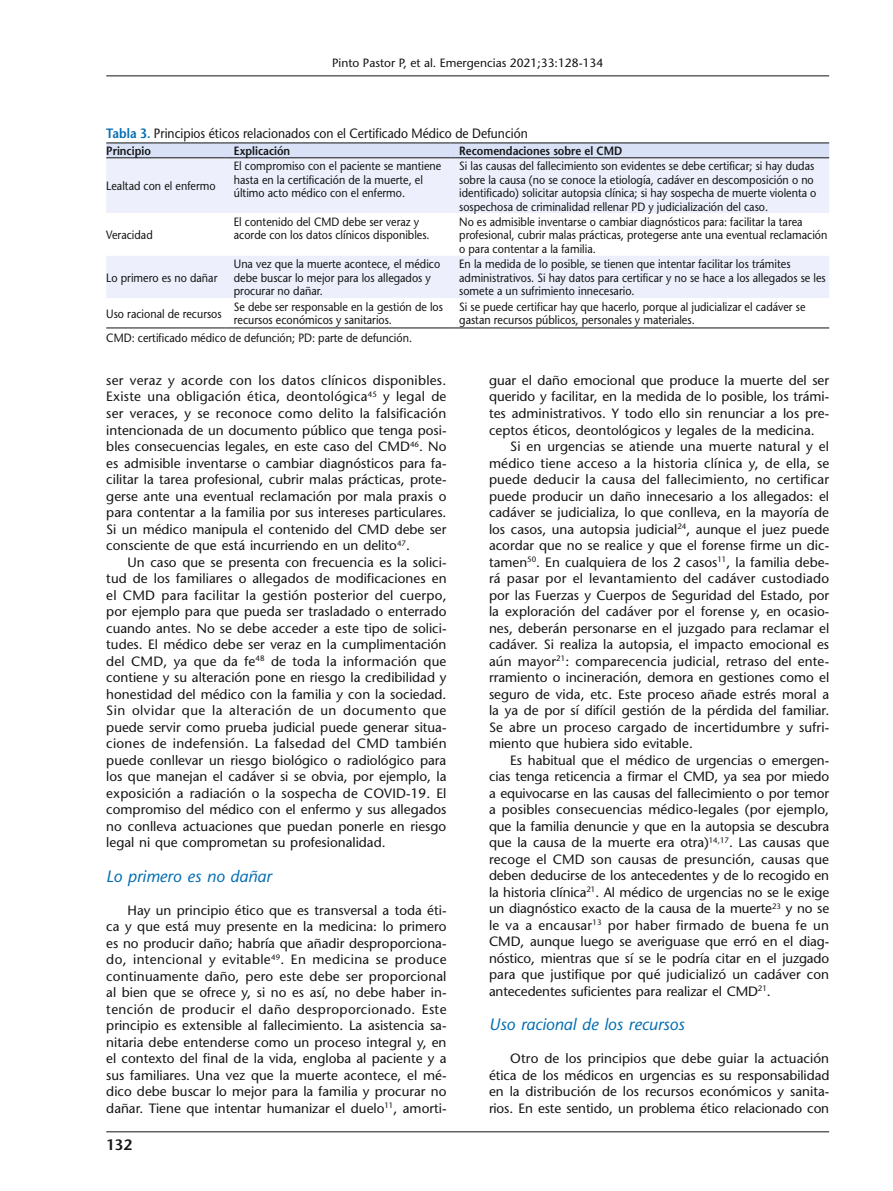
<style>
.page{position:relative;width:893px;height:1191px;background:#fff}
.page>*{position:absolute;margin:0;border:0;box-sizing:border-box;transform-origin:0 0}
._02_Ladillo_con_1_y{font:italic 16.5px "Stone Sans";color:#006cb2}
.t1{font:600 15px "Stone Sans";color:#131413}
._04_Titulo_tabla{font:13.5px/16.5px "Stone Sans";color:#131413;text-align:justify}
._04_Titulo_tabla-2{font:13.5px "Stone Sans";color:#131413;scale:.9 1}
._06_Texto_tabla{font:12px/13.5px "Stone Sans";color:#131413;scale:.9 1}
._07_Nota_tabla{font:12px "Stone Sans";color:#131413;scale:.9 1}
._05_Cabeza_Tabla{font:600 12px "Stone Sans";color:#131413;scale:.9 1}
._06_Texto_tabla-2{font:12px "Stone Sans";color:#131413}
.s1{font-weight:600;color:#006cb2}
</style>
<div class="page">
<hr style="left:106px;top:1131px;width:723px;height:1px;background:#131413">
<hr style="left:106px;top:75px;width:723px;height:1px;background:#131413">
<svg style="left:106px;top:143px;width:723px;height:14px;background:#d3daf0"></svg>
<div style="left:106px;top:158px;width:723px;height:55px;background:#edf0fc"></div>
<div style="left:106px;top:256px;width:723px;height:42px;background:#edf0fc"></div>
<hr style="left:106px;top:142px;width:119px;height:1px;background:#131413">
<hr style="left:225px;top:142px;width:226px;height:1px;background:#131413">
<hr style="left:451px;top:142px;width:378px;height:1px;background:#131413">
<hr style="left:225px;top:157px;width:226px;height:1px;background:#131413">
<hr style="left:451px;top:157px;width:378px;height:1px;background:#131413">
<hr style="left:106px;top:327px;width:119px;height:1px;background:#131413">
<hr style="left:225px;top:327px;width:226px;height:1px;background:#131413">
<hr style="left:451px;top:327px;width:378px;height:1px;background:#131413">
<hr style="left:106px;top:157px;width:119px;height:1px;background:#131413">
<p class="_06_Texto_tabla-2" style="left:332px;top:56px;width:273px">Pinto Pastor P, et al. Emergencias 2021;33:128-134</p>
<p class="_04_Titulo_tabla-2" style="left:106px;top:126px;width:470px"><span class="s1">Tabla 3.</span> Principios éticos relacionados con el Certificado Médico de Defunción</p>
<p class="_05_Cabeza_Tabla" style="left:106px;top:144px;width:51px">Principio</p>
<p class="_05_Cabeza_Tabla" style="left:234px;top:144px;width:64px">Explicación</p>
<p class="_05_Cabeza_Tabla" style="left:459px;top:144px;width:183px">Recomendaciones sobre el CMD</p>
<p class="_06_Texto_tabla" style="left:106px;top:179px;width:123px">Lealtad con el enfermo</p>
<p class="_06_Texto_tabla" style="left:234px;top:159px;width:232px">El compromiso con el paciente se mantiene hasta en la certificación de la muerte, el último acto médico con el enfermo.</p>
<p class="_06_Texto_tabla" style="left:459px;top:159px;width:398px">Si las causas del fallecimiento son evidentes se debe certificar; si hay dudas sobre la causa (no se conoce la etiología, cadáver en descomposición o no identificado) solicitar autopsia clínica; si hay sospecha de muerte violenta o sospechosa de criminalidad rellenar PD y judicialización del caso.</p>
<p class="_06_Texto_tabla" style="left:106px;top:228px;width:53px">Veracidad</p>
<p class="_06_Texto_tabla" style="left:106px;top:271px;width:125px">Lo primero es no dañar</p>
<p class="_06_Texto_tabla" style="left:234px;top:215px;width:219px">El contenido del CMD debe ser veraz y acorde con los datos clínicos disponibles.</p>
<p class="_06_Texto_tabla" style="left:459px;top:215px;width:411px">No es admisible inventarse o cambiar diagnósticos para: facilitar la tarea profesional, cubrir malas prácticas, protegerse ante una eventual reclamación o para contentar a la familia.</p>
<p class="_06_Texto_tabla" style="left:234px;top:257px;width:231px">Una vez que la muerte acontece, el médico debe buscar lo mejor para los allegados y procurar no dañar.</p>
<p class="_06_Texto_tabla" style="left:459px;top:257px;width:409px">En la medida de lo posible, se tienen que intentar facilitar los trámites administrativos. Si hay datos para certificar y no se hace a los allegados se les somete a un sufrimiento innecesario.</p>
<p class="_06_Texto_tabla" style="left:106px;top:307px;width:130px">Uso racional de recursos</p>
<p class="_06_Texto_tabla" style="left:234px;top:300px;width:234px">Se debe ser responsable en la gestión de los recursos económicos y sanitarios.</p>
<p class="_06_Texto_tabla" style="left:459px;top:300px;width:386px">Si se puede certificar hay que hacerlo, porque al judicializar el cadáver se gastan recursos públicos, personales y materiales.</p>
<p class="_07_Nota_tabla" style="left:106px;top:330px;width:341px">CMD: certificado médico de defunción; PD: parte de defunción.</p>
<p class="_04_Titulo_tabla" style="left:106px;top:372px;width:342px">ser veraz y acorde con los datos clínicos disponibles.<br>Existe una obligación ética, deontológica<sup>45</sup> y legal de ser veraces, y se reconoce como delito la falsificación intencionada de un documento público que tenga posi&shy;bles consecuencias legales, en este caso del CMD<sup>46</sup>. No es admisible inventarse o cambiar diagnósticos para fa&shy;cilitar la tarea profesional, cubrir malas prácticas, prote&shy;gerse ante una eventual reclamación por mala praxis o para contentar a la familia por sus intereses particulares.<br>Si un médico manipula el contenido del CMD debe ser consciente de que está incurriendo en un delito<sup>47</sup>.</p>
<p class="_04_Titulo_tabla" style="left:106px;top:553px;width:342px;text-indent:21px">Un caso que se presenta con frecuencia es la solici&shy;tud de los familiares o allegados de modificaciones en el CMD para facilitar la gestión posterior del cuerpo, por ejemplo para que pueda ser trasladado o enterrado cuando antes. No se debe acceder a este tipo de solici&shy;tudes. El médico debe ser veraz en la cumplimentación del CMD, ya que da fe<sup>48</sup> de toda la información que contiene y su alteración pone en riesgo la credibilidad y honestidad del médico con la familia y con la sociedad.<br>Sin olvidar que la alteración de un documento que puede servir como prueba judicial puede generar situa&shy;ciones de indefensión. La falsedad del CMD también puede conllevar un riesgo biológico o radiológico para los que manejan el cadáver si se obvia, por ejemplo, la exposición a radiación o la sospecha de COVID-19. El compromiso del médico con el enfermo y sus allegados no conlleva actuaciones que puedan ponerle en riesgo legal ni que comprometan su profesionalidad.</p>
<p class="_02_Ladillo_con_1_y" style="left:106px;top:866px;width:167px">Lo primero es no dañar</p>
<p class="_04_Titulo_tabla" style="left:106px;top:901px;width:342px;text-indent:21px">Hay un principio ético que es transversal a toda éti&shy;ca y que está muy presente en la medicina: lo primero es no producir daño; habría que añadir desproporciona&shy;do, intencional y evitable<sup>49</sup>. En medicina se produce continuamente daño, pero este debe ser proporcional al bien que se ofrece y, si no es así, no debe haber in&shy;tención de producir el daño desproporcionado. Este principio es extensible al fallecimiento. La asistencia sa&shy;nitaria debe entenderse como un proceso integral y, en el contexto del final de la vida, engloba al paciente y a sus familiares. Una vez que la muerte acontece, el mé&shy;dico debe buscar lo mejor para la familia y procurar no dañar. Tiene que intentar humanizar el duelo<sup>11</sup>, amorti-</p>
<p class="t1" style="left:106px;top:1135px;width:27px">132</p>
<p class="_04_Titulo_tabla" style="left:489px;top:372px;width:342px">guar el daño emocional que produce la muerte del ser querido y facilitar, en la medida de lo posible, los trámi&shy;tes administrativos. Y todo ello sin renunciar a los pre&shy;ceptos éticos, deontológicos y legales de la medicina.</p>
<p class="_04_Titulo_tabla" style="left:489px;top:438px;width:342px;text-indent:21px">Si en urgencias se atiende una muerte natural y el médico tiene acceso a la historia clínica y, de ella, se puede deducir la causa del fallecimiento, no certificar puede producir un daño innecesario a los allegados: el cadáver se judicializa, lo que conlleva, en la mayoría de los casos, una autopsia judicial<sup>24</sup>, aunque el juez puede acordar que no se realice y que el forense firme un dic&shy;tamen<sup>50</sup>. En cualquiera de los 2 casos<sup>11</sup>, la familia debe&shy;rá pasar por el levantamiento del cadáver custodiado por las Fuerzas y Cuerpos de Seguridad del Estado, por la exploración del cadáver por el forense y, en ocasio&shy;nes, deberán personarse en el juzgado para reclamar el cadáver. Si realiza la autopsia, el impacto emocional es aún mayor<sup>21</sup>: comparecencia judicial, retraso del ente&shy;rramiento o incineración, demora en gestiones como el seguro de vida, etc. Este proceso añade estrés moral a la ya de por sí difícil gestión de la pérdida del familiar.<br>Se abre un proceso cargado de incertidumbre y sufri&shy;miento que hubiera sido evitable.</p>
<p class="_04_Titulo_tabla" style="left:489px;top:751px;width:342px;text-indent:21px">Es habitual que el médico de urgencias o emergen&shy;cias tenga reticencia a firmar el CMD, ya sea por miedo a equivocarse en las causas del fallecimiento o por temor a posibles consecuencias médico-legales (por ejemplo, que la familia denuncie y que en la autopsia se descubra que la causa de la muerte era otra)<sup>14,17</sup>. Las causas que recoge el CMD son causas de presunción, causas que deben deducirse de los antecedentes y de lo recogido en la historia clínica<sup>21</sup>. Al médico de urgencias no se le exige un diagnóstico exacto de la causa de la muerte<sup>23</sup> y no se le va a encausar<sup>13</sup> por haber firmado de buena fe un CMD, aunque luego se averiguase que erró en el diag&shy;nóstico, mientras que sí se le podría citar en el juzgado para que justifique por qué judicializó un cadáver con antecedentes suficientes para realizar el CMD<sup>21</sup>.</p>
<p class="_02_Ladillo_con_1_y" style="left:489px;top:1014px;width:197px">Uso racional de los recursos</p>
<p class="_04_Titulo_tabla" style="left:489px;top:1050px;width:342px;text-indent:21px">Otro de los principios que debe guiar la actuación ética de los médicos en urgencias es su responsabilidad en la distribución de los recursos económicos y sanita&shy;rios. En este sentido, un problema ético relacionado con</p>
</div>
